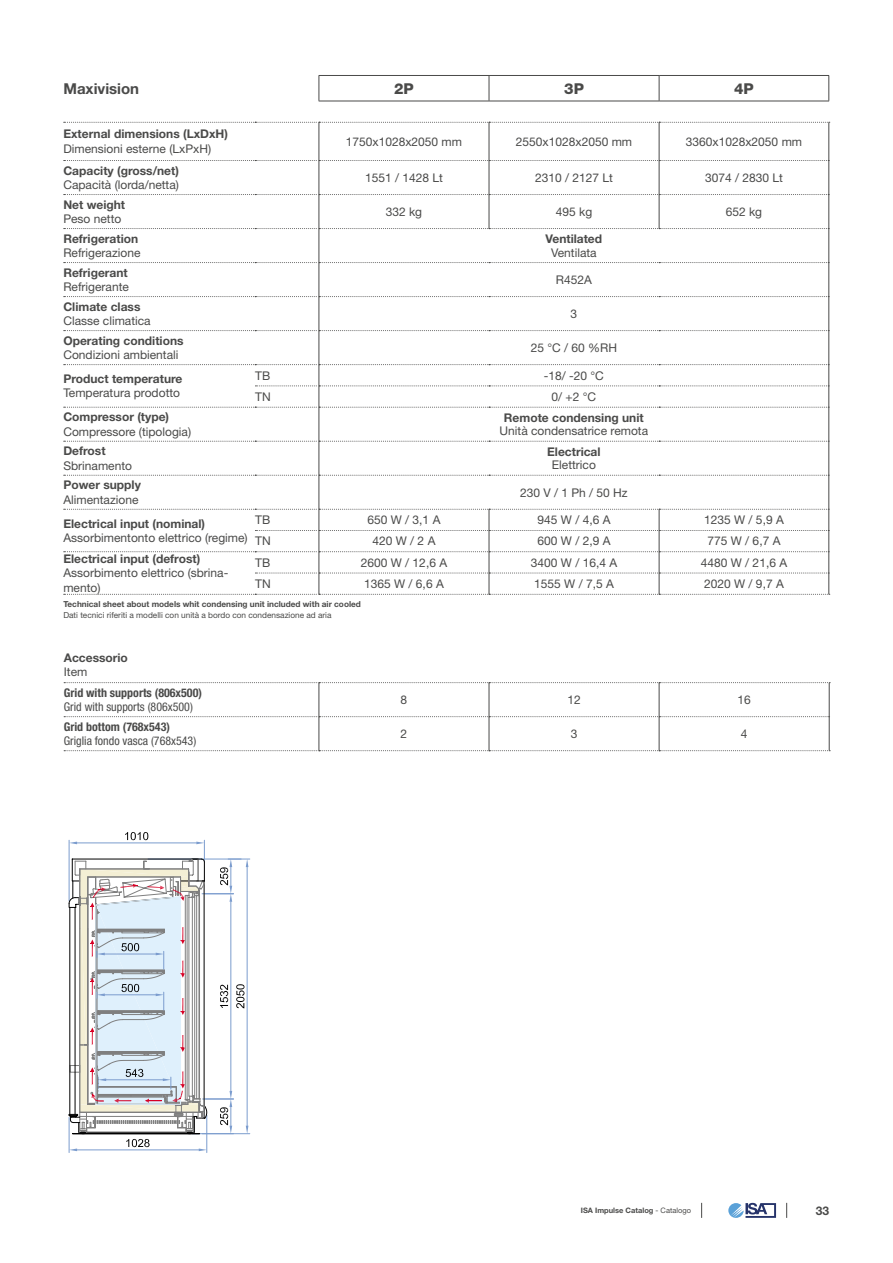
<style>
.page{position:relative;width:893px;height:1263px;background:#fff}
.page>*{position:absolute;margin:0;border:0;box-sizing:border-box;transform-origin:0 0}
.t1{font:700 15px "Helvetica Neue LT Std";color:#4a4a49}
.t2{font:800 15px "Helvetica Neue LT Std";color:#4a4a49}
.t3{font:12px/14.4px "Helvetica Neue LT Std";color:#4a4a49}
.t4{font:700 12px "Helvetica Neue LT Std";color:#4a4a49}
.t5{font:condensed 12px "Helvetica Neue LT Std";color:#4a4a49}
.t6{font:700 condensed 12px "Helvetica Neue LT Std";color:#4a4a49}
.t7{font:700 8.25px "Helvetica Neue LT Std";color:#4a4a49}
.t8{font:8.25px "Helvetica Neue LT Std";color:#4a4a49}
.t9{font:700 7.5px "Helvetica Neue LT Std";color:#4a4a49}
.s1{font-weight:400}
</style>
<div class="page">
<svg style="left:728px;top:1203px;width:48px;height:15px"></svg>
<svg style="left:701px;top:1203px;width:1px;height:15px"></svg>
<svg style="left:786px;top:1203px;width:1px;height:15px"></svg>
<svg style="left:63px;top:75px;width:767px;height:48px"></svg>
<svg style="left:64px;top:160px;width:764px;height:1px"></svg>
<svg style="left:64px;top:194px;width:764px;height:1px"></svg>
<svg style="left:64px;top:228px;width:764px;height:1px"></svg>
<svg style="left:64px;top:262px;width:764px;height:1px"></svg>
<svg style="left:64px;top:296px;width:764px;height:1px"></svg>
<svg style="left:64px;top:330px;width:764px;height:1px"></svg>
<hr style="left:319px;top:123px;width:1px;height:37px;background:#4a4a49">
<hr style="left:489px;top:123px;width:1px;height:37px;background:#4a4a49">
<hr style="left:659px;top:123px;width:1px;height:37px;background:#4a4a49">
<hr style="left:828px;top:123px;width:1px;height:38px;background:#4a4a49">
<hr style="left:319px;top:161px;width:1px;height:33px;background:#4a4a49">
<hr style="left:489px;top:161px;width:1px;height:33px;background:#4a4a49">
<hr style="left:659px;top:161px;width:1px;height:33px;background:#4a4a49">
<hr style="left:828px;top:161px;width:1px;height:34px;background:#4a4a49">
<hr style="left:319px;top:195px;width:1px;height:33px;background:#4a4a49">
<hr style="left:489px;top:195px;width:1px;height:33px;background:#4a4a49">
<hr style="left:659px;top:195px;width:1px;height:33px;background:#4a4a49">
<hr style="left:828px;top:195px;width:1px;height:34px;background:#4a4a49">
<hr style="left:319px;top:229px;width:1px;height:33px;background:#4a4a49">
<hr style="left:828px;top:229px;width:1px;height:34px;background:#4a4a49">
<hr style="left:319px;top:263px;width:1px;height:33px;background:#4a4a49">
<hr style="left:828px;top:263px;width:1px;height:34px;background:#4a4a49">
<hr style="left:319px;top:297px;width:1px;height:33px;background:#4a4a49">
<hr style="left:828px;top:297px;width:1px;height:34px;background:#4a4a49">
<hr style="left:319px;top:331px;width:1px;height:33px;background:#4a4a49">
<hr style="left:828px;top:331px;width:1px;height:34px;background:#4a4a49">
<svg style="left:64px;top:364px;width:765px;height:44px"></svg>
<svg style="left:64px;top:441px;width:764px;height:1px"></svg>
<svg style="left:64px;top:475px;width:764px;height:1px"></svg>
<hr style="left:319px;top:407px;width:1px;height:34px;background:#4a4a49">
<hr style="left:828px;top:407px;width:1px;height:34px;background:#4a4a49">
<hr style="left:319px;top:441px;width:1px;height:34px;background:#4a4a49">
<hr style="left:828px;top:441px;width:1px;height:34px;background:#4a4a49">
<hr style="left:319px;top:475px;width:1px;height:34px;background:#4a4a49">
<hr style="left:828px;top:475px;width:1px;height:34px;background:#4a4a49">
<svg style="left:64px;top:509px;width:766px;height:86px"></svg>
<svg style="left:64px;top:682px;width:766px;height:1px"></svg>
<svg style="left:64px;top:716px;width:765px;height:1px"></svg>
<svg style="left:64px;top:750px;width:766px;height:1px"></svg>
<hr style="left:319px;top:683px;width:1px;height:33px;background:#4a4a49">
<hr style="left:489px;top:683px;width:1px;height:33px;background:#4a4a49">
<hr style="left:659px;top:683px;width:1px;height:33px;background:#4a4a49">
<hr style="left:829px;top:683px;width:1px;height:34px;background:#4a4a49">
<hr style="left:319px;top:717px;width:1px;height:33px;background:#4a4a49">
<hr style="left:489px;top:717px;width:1px;height:33px;background:#4a4a49">
<hr style="left:659px;top:717px;width:1px;height:33px;background:#4a4a49">
<hr style="left:829px;top:717px;width:1px;height:33px;background:#4a4a49">
<hr style="left:148px;top:859px;width:102px;height:1px;background:#7b9cce">
<hr style="left:192px;top:1133px;width:58px;height:1px;background:#7b9cce">
<hr style="left:207px;top:1115px;width:1px;height:37px;background:#7b9cce">
<hr style="left:69px;top:1117px;width:1px;height:35px;background:#7b9cce">
<svg style="left:69px;top:832px;width:179px;height:319px"></svg>
<p class="t1" style="left:63px;top:79px;width:77px">Maxivision</p>
<p class="t2" style="left:394px;top:79px;width:21px">2P</p>
<p class="t2" style="left:564px;top:79px;width:21px">3P</p>
<p class="t2" style="left:734px;top:79px;width:21px">4P</p>
<p class="t4" style="left:63px;top:127px;width:166px">External dimensions (LxDxH)</p>
<p class="t3" style="left:63px;top:141px;width:149px">Dimensioni esterne (LxPxH)</p>
<p class="t3" style="left:346px;top:134px;width:118px">1750x1028x2050 mm</p>
<p class="t3" style="left:516px;top:134px;width:118px">2550x1028x2050 mm</p>
<p class="t3" style="left:686px;top:134px;width:118px">3360x1028x2050 mm</p>
<p class="t4" style="left:63px;top:163px;width:117px">Capacity (gross/net)</p>
<p class="t3" style="left:63px;top:177px;width:117px">Capacità (lorda/netta)</p>
<p class="t4" style="left:63px;top:197px;width:63px">Net weight</p>
<p class="t3" style="left:63px;top:211px;width:60px">Peso netto</p>
<p class="t4" style="left:63px;top:231px;width:76px">Refrigeration</p>
<p class="t3" style="left:63px;top:245px;width:79px">Refrigerazione</p>
<p class="t4" style="left:63px;top:265px;width:66px">Refrigerant</p>
<p class="t3" style="left:63px;top:279px;width:67px">Refrigerante</p>
<p class="t4" style="left:63px;top:299px;width:79px">Climate class</p>
<p class="t3" style="left:63px;top:313px;width:89px">Classe climatica</p>
<p class="t4" style="left:63px;top:333px;width:122px">Operating conditions</p>
<p class="t3" style="left:63px;top:347px;width:117px">Condizioni ambientali</p>
<p class="t4" style="left:63px;top:371px;width:121px">Product temperature</p>
<p class="t3" style="left:63px;top:386px;width:118px">Temperatura prodotto</p>
<p class="t4" style="left:63px;top:410px;width:107px">Compressor (type)</p>
<p class="t3" style="left:63px;top:424px;width:129px">Compressore (tipologia)</p>
<p class="t4" style="left:63px;top:444px;width:44px">Defrost</p>
<p class="t3" style="left:63px;top:458px;width:70px">Sbrinamento</p>
<p class="t4" style="left:63px;top:478px;width:79px">Power supply</p>
<p class="t3" style="left:63px;top:492px;width:77px">Alimentazione</p>
<p class="t4" style="left:63px;top:516px;width:143px">Electrical input (nominal)</p>
<p class="t3" style="left:63px;top:530px;width:186px">Assorbimentonto elettrico (regime)</p>
<p class="t3" style="left:365px;top:170px;width:79px">1551 / 1428 Lt</p>
<p class="t3" style="left:535px;top:170px;width:79px">2310 / 2127 Lt</p>
<p class="t3" style="left:705px;top:170px;width:79px">3074 / 2830 Lt</p>
<p class="t3" style="left:386px;top:204px;width:38px">332 kg</p>
<p class="t3" style="left:556px;top:204px;width:38px">495 kg</p>
<p class="t3" style="left:726px;top:204px;width:38px">652 kg</p>
<p class="t4" style="left:546px;top:231px;width:58px">Ventilated</p>
<p class="t3" style="left:551px;top:245px;width:47px">Ventilata</p>
<p class="t3" style="left:556px;top:272px;width:38px">R452A</p>
<p class="t3" style="left:570px;top:306px;width:8px">3</p>
<p class="t3" style="left:531px;top:340px;width:88px">25 °C / 60 %RH</p>
<p class="t3" style="left:255px;top:368px;width:17px">TB</p>
<p class="t3" style="left:544px;top:368px;width:62px">-18/ -20 °C</p>
<p class="t3" style="left:255px;top:389px;width:17px">TN</p>
<p class="t3" style="left:551px;top:389px;width:46px">0/ +2 °C</p>
<p class="t4" style="left:504px;top:410px;width:141px">Remote condensing unit</p>
<p class="t3" style="left:500px;top:424px;width:150px">Unità condensatrice remota</p>
<p class="t4" style="left:547px;top:444px;width:55px">Electrical</p>
<p class="t3" style="left:552px;top:458px;width:45px">Elettrico</p>
<p class="t3" style="left:520px;top:485px;width:109px">230 V / 1 Ph / 50 Hz</p>
<p class="t3" style="left:255px;top:512px;width:17px">TB</p>
<p class="t3" style="left:367px;top:512px;width:74px">650 W / 3,1 A</p>
<p class="t3" style="left:538px;top:512px;width:74px">945 W / 4,6 A</p>
<p class="t3" style="left:704px;top:512px;width:81px">1235 W / 5,9 A</p>
<p class="t3" style="left:255px;top:534px;width:17px">TN</p>
<p class="t3" style="left:372px;top:534px;width:64px">420 W / 2 A</p>
<p class="t3" style="left:538px;top:534px;width:74px">600 W / 2,9 A</p>
<p class="t3" style="left:707px;top:534px;width:74px">775 W / 6,7 A</p>
<p class="t4" style="left:63px;top:551px;width:138px">Electrical input (defrost)</p>
<p class="t3" style="left:63px;top:566px;width:166px">Assorbimento elettrico (sbrina&shy;mento)</p>
<p class="t3" style="left:255px;top:555px;width:17px">TB</p>
<p class="t3" style="left:361px;top:555px;width:88px">2600 W / 12,6 A</p>
<p class="t3" style="left:531px;top:555px;width:88px">3400 W / 16,4 A</p>
<p class="t3" style="left:701px;top:555px;width:88px">4480 W / 21,6 A</p>
<p class="t3" style="left:255px;top:576px;width:17px">TN</p>
<p class="t3" style="left:364px;top:576px;width:81px">1365 W / 6,6 A</p>
<p class="t3" style="left:534px;top:576px;width:81px">1555 W / 7,5 A</p>
<p class="t3" style="left:704px;top:576px;width:81px">2020 W / 9,7 A</p>
<p class="t7" style="left:63px;top:599px;width:299px">Technical sheet about models whit condensing unit included with air cooled</p>
<p class="t8" style="left:63px;top:610px;width:270px">Dati tecnici riferiti a modelli con unità a bordo con condensazione ad aria</p>
<p class="t4" style="left:64px;top:650px;width:66px">Accessorio</p>
<p class="t3" style="left:64px;top:664px;width:25px">Item</p>
<p class="t6" style="left:64px;top:685px;width:140px">Grid with supports (806x500)</p>
<p class="t5" style="left:64px;top:700px;width:131px">Grid with supports (806x500)</p>
<p class="t3" style="left:401px;top:692px;width:8px">8</p>
<p class="t3" style="left:567px;top:692px;width:15px">12</p>
<p class="t3" style="left:737px;top:692px;width:15px">16</p>
<p class="t6" style="left:64px;top:719px;width:108px">Grid bottom (768x543)</p>
<p class="t5" style="left:64px;top:734px;width:134px">Griglia fondo vasca (768x543)</p>
<p class="t3" style="left:401px;top:726px;width:8px">2</p>
<p class="t3" style="left:571px;top:726px;width:8px">3</p>
<p class="t3" style="left:741px;top:726px;width:8px">4</p>
<p class="t9" style="left:581px;top:1206px;width:112px">ISA Impulse Catalog <span class="s1">- Catalogo</span></p>
<p class="t4" style="left:816px;top:1203px;width:15px">33</p>
</div>
